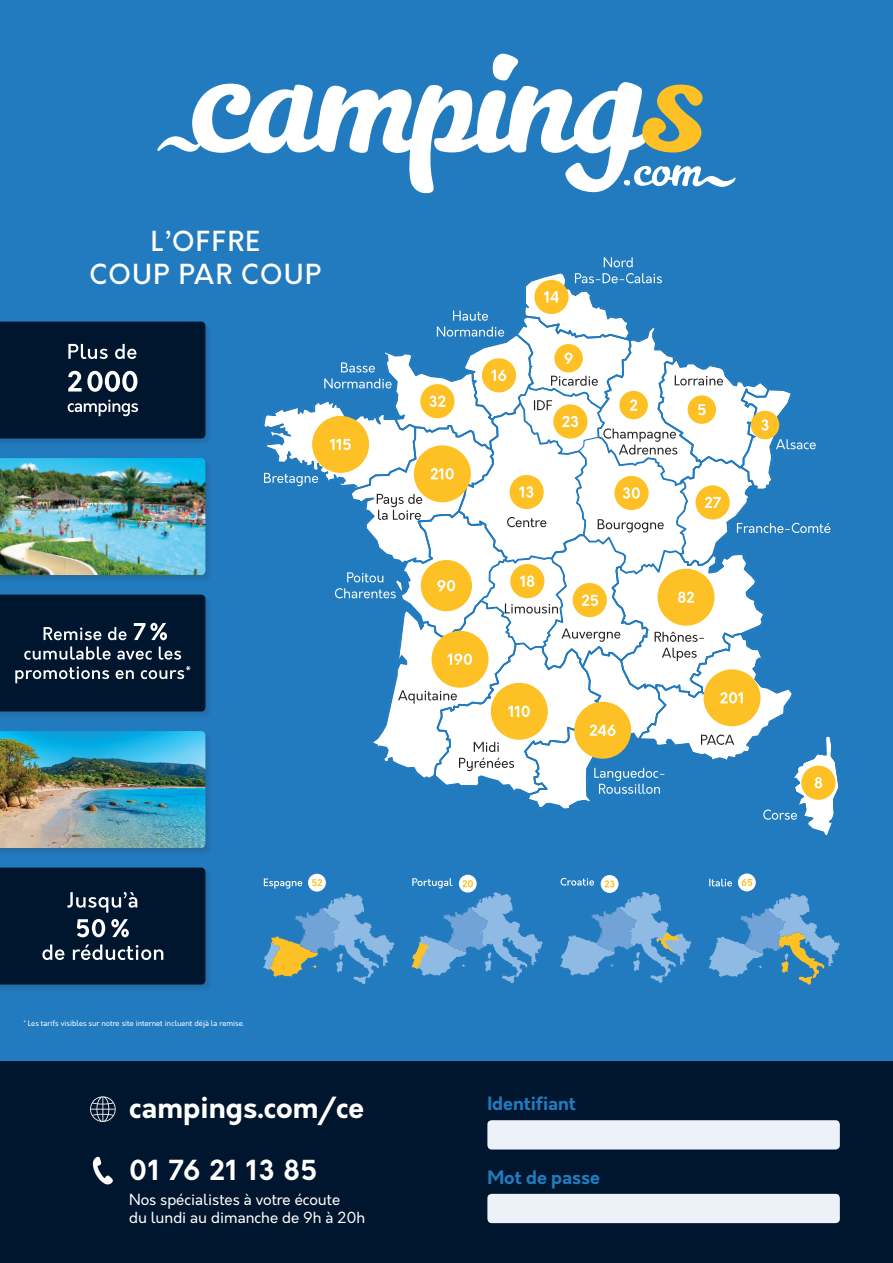
<style>
.page{position:relative;width:893px;height:1263px;background:#fff}
.page>*{position:absolute;margin:0;border:0;box-sizing:border-box;transform-origin:0 0}
.t1{font:700 28.5px "Orkney";color:#fff}
.t2{font:500 27px/32.4px "Orkney";letter-spacing:.05em;color:#fff;text-align:center}
.t3{font:700 27px "Orkney";letter-spacing:.04em;color:#fff}
.t4{font:700 18px "Orkney";color:#227bbf}
.t5{font:15px/18px "Orkney";color:#fff}
.t6{font:7.5px "Orkney";color:#fff}
</style>
<div class="page">
<div style="left:0;top:1px;width:892px;height:1090px;background:#227bbf"></div>
<div style="left:0;top:1061px;width:892px;height:202px;background:#00152e"></div>
<div style="left:487px;top:1120px;width:353px;height:29px;background:#edf2f9;border-radius:4px"></div>
<div style="left:487px;top:1194px;width:353px;height:29px;background:#edf2f9;border-radius:4px"></div>
<div style="left:0;top:731px;width:213px;height:125px;background:#231f20;opacity:.15"></div>
<img style="left:0;top:731px;width:205px;height:117px">
<div style="left:0;top:458px;width:213px;height:125px;background:#231f20;opacity:.15"></div>
<img style="left:0;top:458px;width:205px;height:117px">
<div style="left:0;top:321px;width:213px;height:126px;background:#231f20;opacity:.15"></div>
<div style="left:0;top:594px;width:213px;height:126px;background:#231f20;opacity:.15"></div>
<div style="left:0;top:867px;width:213px;height:126px;background:#231f20;opacity:.15"></div>
<svg style="left:0;top:322px;width:205px;height:116px;background:#0e2239"></svg>
<svg style="left:0;top:867px;width:205px;height:117px;background:#0d2139"></svg>
<svg style="left:0;top:595px;width:205px;height:116px;background:#162940"></svg>
<svg style="left:263px;top:257px;width:576px;height:578px"></svg>
<div style="left:308px;top:874px;width:18px;height:18px;background:#fff;border-radius:50%"></div>
<svg style="left:263px;top:878px;width:131px;height:106px"></svg>
<svg style="left:708px;top:894px;width:132px;height:90px"></svg>
<div style="left:738px;top:873px;width:18px;height:18px;background:#fff;border-radius:50%"></div>
<svg style="left:709px;top:879px;width:23px;height:7px"></svg>
<svg style="left:741px;top:879px;width:11px;height:7px"></svg>
<div style="left:601px;top:875px;width:17px;height:18px;background:#fff;border-radius:50%"></div>
<svg style="left:560px;top:878px;width:131px;height:105px"></svg>
<div style="left:459px;top:875px;width:18px;height:17px;background:#fff;border-radius:50%"></div>
<svg style="left:412px;top:878px;width:131px;height:105px"></svg>
<svg style="left:90px;top:1096px;width:26px;height:26px"></svg>
<svg style="left:93px;top:1157px;width:20px;height:27px"></svg>
<svg style="left:157px;top:82px;width:485px;height:112px"></svg>
<svg style="left:492px;top:53px;width:27px;height:28px"></svg>
<svg style="left:623px;top:165px;width:113px;height:22px"></svg>
<svg style="left:642px;top:84px;width:61px;height:69px"></svg>
<h2 class="t2" style="left:89px;top:226px;width:233px">L’OFFRE<br>COUP PAR COUP</h2>
<p class="t6" style="left:23px;top:1018px;width:222px">* Les tarifs visibles sur notre site internet incluent déjà la remise.</p>
<h1 class="t1" style="left:129px;top:1088px;width:236px">campings.com/ce</h1>
<h3 class="t4" style="left:487px;top:1091px;width:90px">Identifiant</h3>
<h2 class="t3" style="left:129px;top:1152px;width:190px">01 76 21 13 85</h2>
<h3 class="t5" style="left:129px;top:1191px;width:238px">Nos spécialistes à votre écoute<br>du lundi au dimanche de 9h à 20h</h3>
<h3 class="t4" style="left:487px;top:1165px;width:114px">Mot de passe</h3>
</div>
